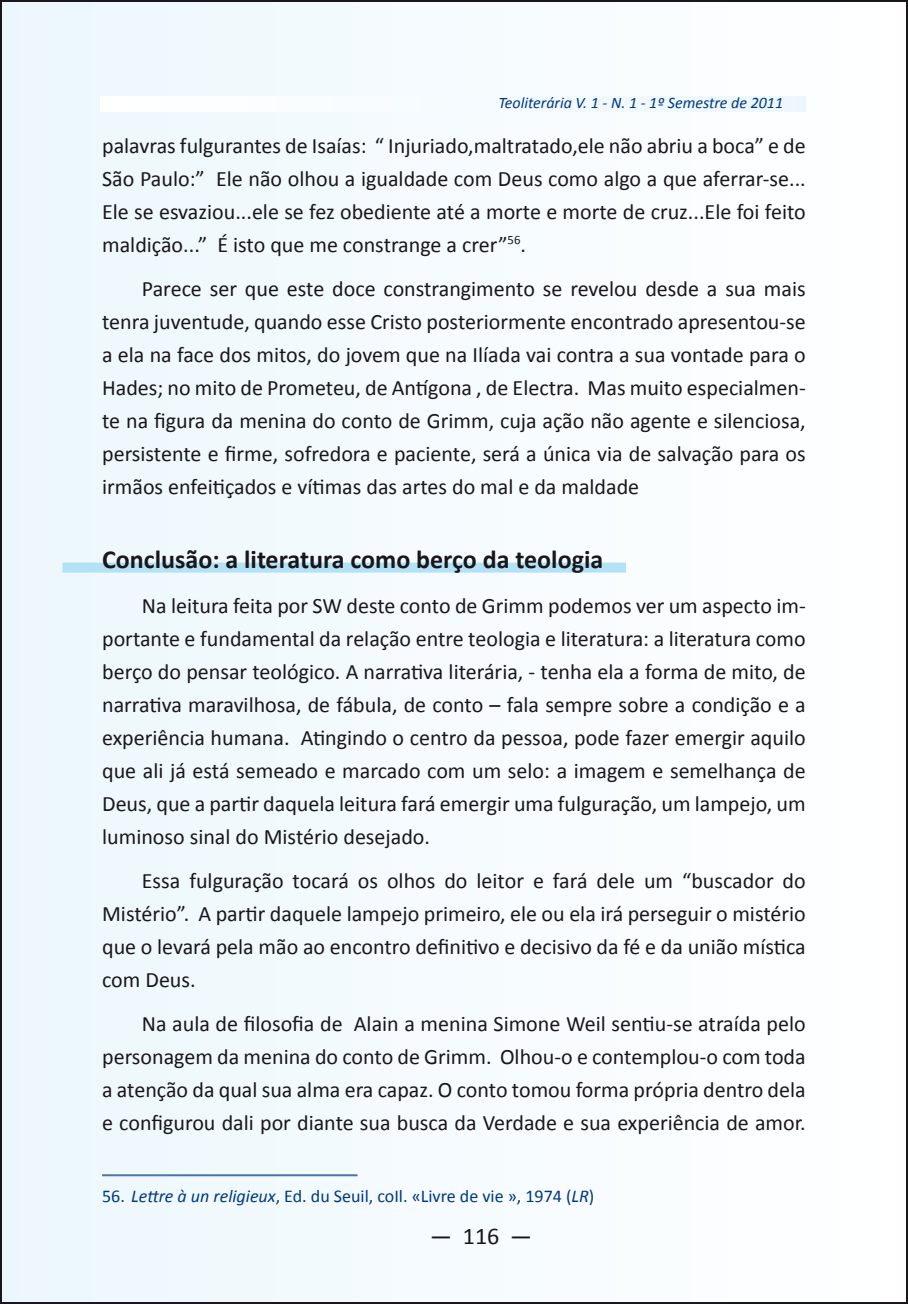
<style>
.page{position:relative;width:908px;height:1304px;background:#fff}
.page>*{position:absolute;margin:0;border:0;box-sizing:border-box;transform-origin:0 0}
.t1{font:700 26px "Calibri";color:#1a171c}
.t2{font:24px "Calibri";color:#1a171c}
.t3{font:22px/33px "Calibri";color:#1a171c;text-align:justify}
.t4{font:18px "Calibri";color:#003882}
.t5{font:italic 16px "Calibri";color:#003882}
.s1{font-style:italic}
</style>
<div class="page">
<div style="left:1px;top:1px;width:905px;height:1302px;background:#f5fbfe"></div>
<div style="left:62px;top:563px;width:563px;height:10px;background:#b3e2f6"></div>
<hr style="left:102px;top:1174px;width:255px;height:2px;background:#4d74a8">
<p class="t5" style="left:498px;top:93px;width:286px">Teoliterária V. 1 - N. 1 - 1º Semestre de 2011</p>
<p class="t3" style="left:102px;top:128px;width:704px">palavras fulgurantes de Isaías: “ Injuriado,maltratado,ele não abriu a boca” e de São Paulo:” Ele não olhou a igualdade com Deus como algo a que aferrar-se...<br>Ele se esvaziou...ele se fez obediente até a morte e morte de cruz...Ele foi feito maldição...” É isto que me constrange a crer”<sup>56</sup>.</p>
<p class="t3" style="left:102px;top:271px;width:704px;text-indent:40px">Parece ser que este doce constrangimento se revelou desde a sua mais tenra juventude, quando esse Cristo posteriormente encontrado apresentou-se a ela na face dos mitos, do jovem que na Ilíada vai contra a sua vontade para o Hades; no mito de Prometeu, de Antígona , de Electra. Mas muito especialmen&shy;te na figura da menina do conto de Grimm, cuja ação não agente e silenciosa, persistente e firme, sofredora e paciente, será a única via de salvação para os irmãos enfeitiçados e vítimas das artes do mal e da maldade</p>
<p class="t1" style="left:102px;top:543px;width:502px">Conclusão: a literatura como berço da teologia</p>
<p class="t3" style="left:102px;top:588px;width:704px;text-indent:40px">Na leitura feita por SW deste conto de Grimm podemos ver um aspecto im&shy;portante e fundamental da relação entre teologia e literatura: a literatura como berço do pensar teológico. A narrativa literária, - tenha ela a forma de mito, de narrativa maravilhosa, de fábula, de conto – fala sempre sobre a condição e a experiência humana. Atingindo o centro da pessoa, pode fazer emergir aquilo que ali já está semeado e marcado com um selo: a imagem e semelhança de Deus, que a partir daquela leitura fará emergir uma fulguração, um lampejo, um luminoso sinal do Mistério desejado.</p>
<p class="t3" style="left:102px;top:863px;width:704px;text-indent:40px">Essa fulguração tocará os olhos do leitor e fará dele um “buscador do Mistério”. A partir daquele lampejo primeiro, ele ou ela irá perseguir o mistério que o levará pela mão ao encontro definitivo e decisivo da fé e da união mística com Deus.</p>
<p class="t3" style="left:102px;top:1006px;width:704px;text-indent:40px">Na aula de filosofia de Alain a menina Simone Weil sentiu-se atraída pelo personagem da menina do conto de Grimm. Olhou-o e contemplou-o com toda a atenção da qual sua alma era capaz. O conto tomou forma própria dentro dela e configurou dali por diante sua busca da Verdade e sua experiência de amor.</p>
<p class="t4" style="left:102px;top:1185px;width:493px">56. <span class="s1">Lettre à un religieux</span>, Ed. du Seuil, coIl. «Livre de vie », 1974 (<span class="s1">LR</span>)</p>
<p class="t2" style="left:430px;top:1221px;width:103px">— 116 —</p>
</div>
